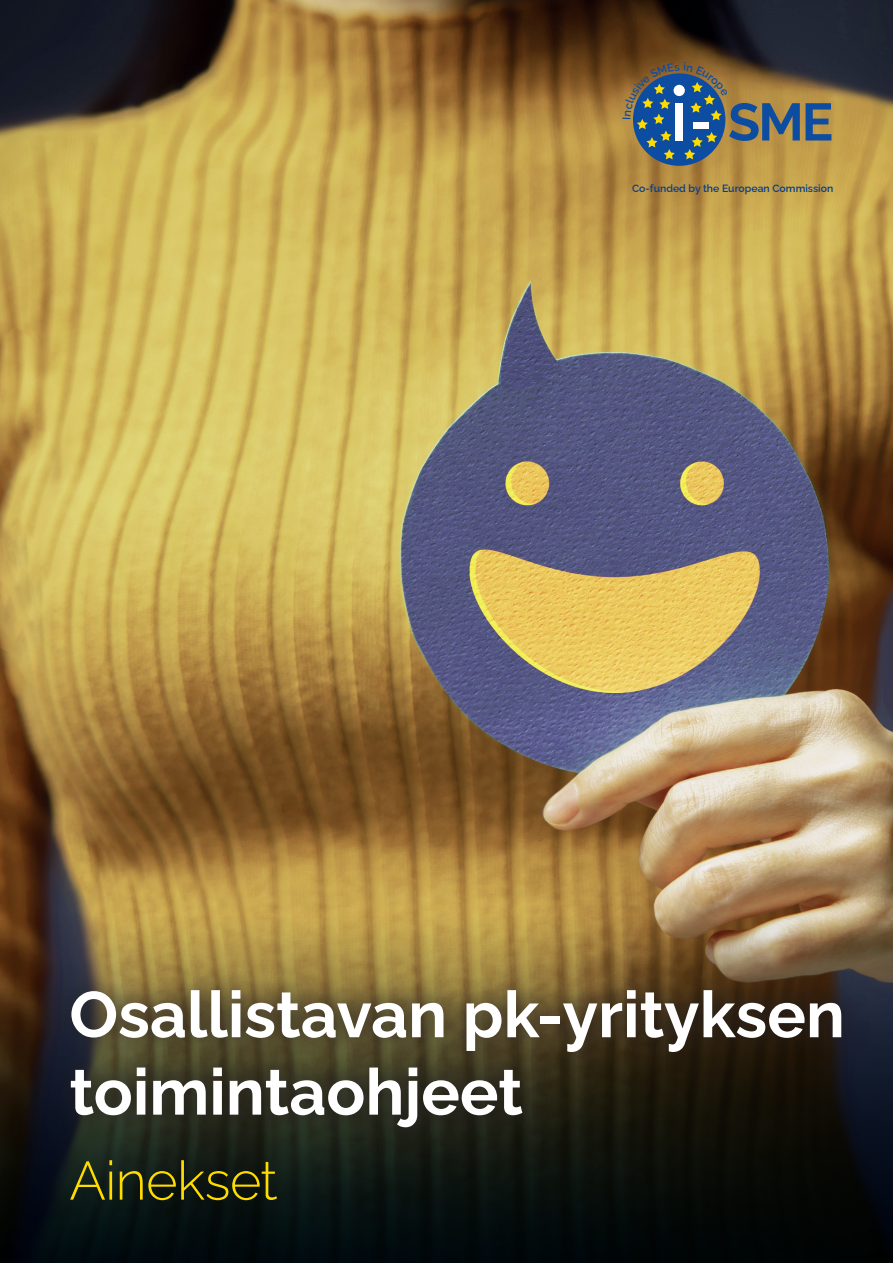
<style>
.page{position:relative;width:893px;height:1263px;background:#fff}
.page>*{position:absolute;margin:0;border:0;box-sizing:border-box;transform-origin:0 0}
.t1{font:700 64.5px/77.4px "Raleway";color:#fff}
.t2{font:300 54px "Raleway";letter-spacing:-.01em;color:#ffdc01}
.t3{font:700 52.5px "Raleway";color:#0d4da1}
.t4{font:600 10.5px "Raleway";color:#083e89}
</style>
<div class="page">
<img style="left:0;top:0;width:893px;height:916px">
<svg style="left:0;top:916px;width:893px;height:73px;background:#9b7e46"></svg>
<svg style="left:0;top:989px;width:893px;height:274px;background:#090f0d"></svg>
<div style="left:42px;top:962px;width:828px;height:193px;background:#231f20;opacity:.64"></div>
<div style="left:633px;top:73px;width:92px;height:93px;background:#0d4da1;border-radius:50%"></div>
<svg style="left:623px;top:62px;width:105px;height:97px"></svg>
<p class="t3" style="left:728px;top:92px;width:107px">SME</p>
<p class="t4" style="left:632px;top:180px;width:203px">Co-funded by the European Commission</p>
<p class="t1" style="left:69px;top:968px;width:777px">Osallistavan pk-yrityksen toimintaohjeet</p>
<p class="t2" style="left:69px;top:1137px;width:210px">Ainekset</p>
</div>
